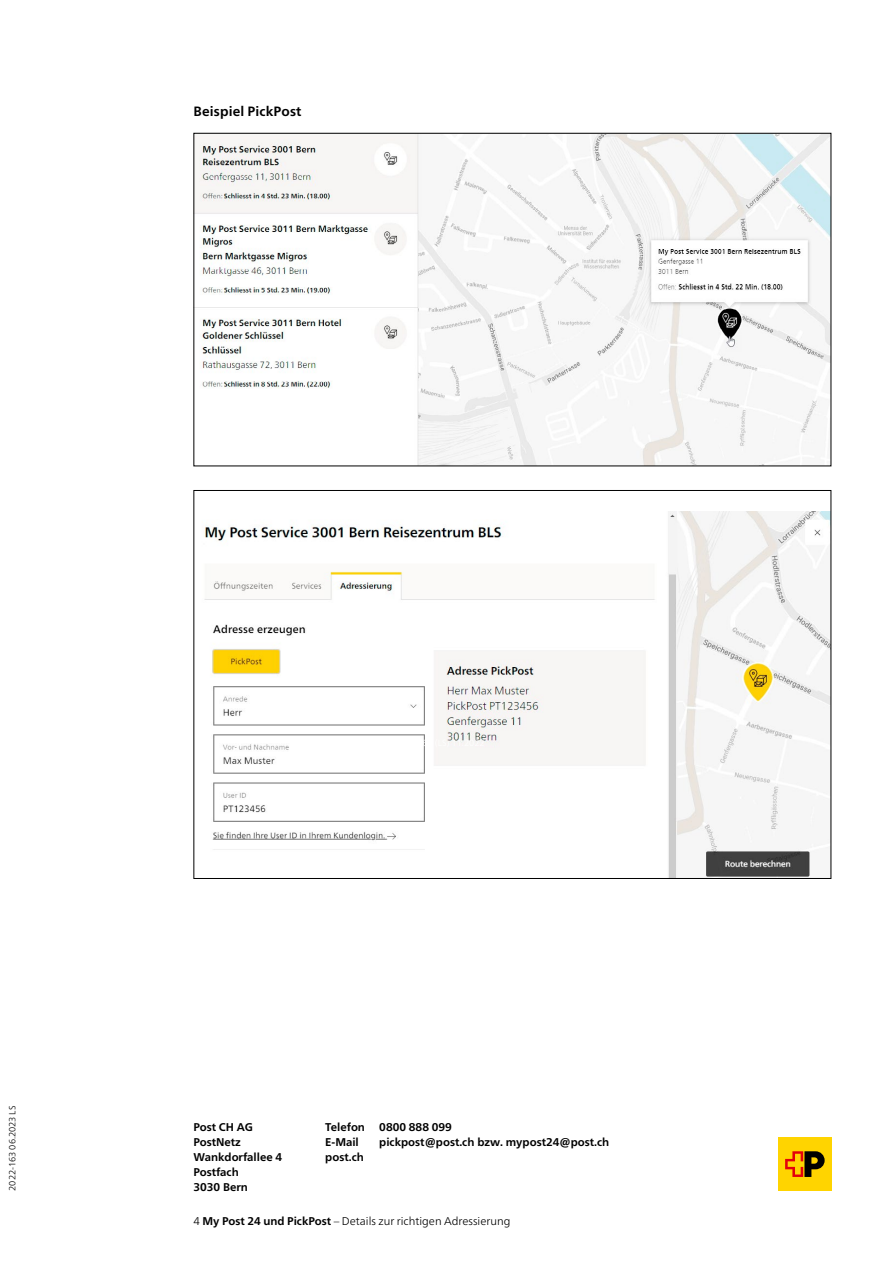
<style>
.page{position:relative;width:893px;height:1263px;background:#fff}
.page>*{position:absolute;margin:0;border:0;box-sizing:border-box;transform-origin:0 0}
.t1{font:700 13.5px "Frutiger Neue LT Pro";letter-spacing:.01em;color:#000}
.t2{font:700 11.25px/14.9px "Frutiger Neue LT Pro";color:#000}
.t3{font:300 11.25px "Frutiger Neue LT Pro";color:#000}
.t4{font:300 9px "Frutiger Neue LT Pro";color:#000}
.s1{font-weight:700}
</style>
<div class="page">
<img style="left:195px;top:135px;width:634px;height:329px">
<img style="left:204px;top:511px;width:625px;height:366px">
<div style="left:778px;top:1137px;width:53px;height:54px;background:#ffd400"></div>
<svg style="left:785px;top:1151px;width:40px;height:26px"></svg>
<p class="t1" style="left:193px;top:103px;width:110px">Beispiel PickPost</p>
<p class="t4" style="left:7px;top:1191px;width:87px;rotate:-90deg">2022-163 06.2023 LS</p>
<h2 class="t2" style="left:193px;top:1120px;width:61px">Post CH AG</h2>
<p class="t2" style="left:193px;top:1135px;width:90px">PostNetz<br>Wankdorfallee 4<br>Postfach<br>3030 Bern</p>
<p class="t2" style="left:325px;top:1120px;width:41px">Telefon</p>
<p class="t2" style="left:379px;top:1120px;width:74px">0800 888 099</p>
<p class="t2" style="left:325px;top:1135px;width:35px">E-Mail</p>
<p class="t2" style="left:379px;top:1135px;width:232px">pickpost@post.ch bzw. mypost24@post.ch</p>
<p class="t2" style="left:325px;top:1150px;width:40px">post.ch</p>
<p class="t3" style="left:193px;top:1214px;width:318px">4 <span class="s1">My Post 24 und PickPost</span> – Details zur richtigen Adressierung</p>
</div>
